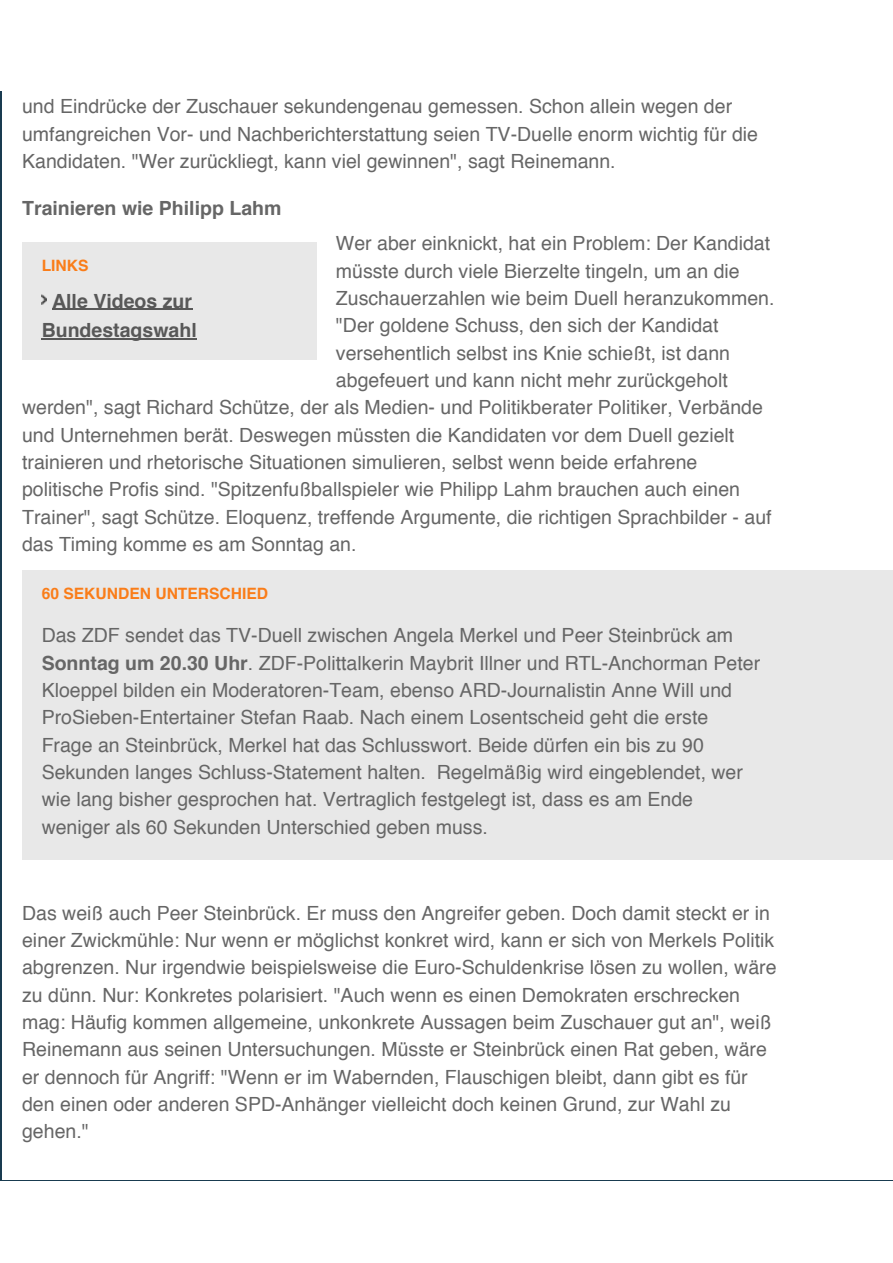
<style>
.page{position:relative;width:893px;height:1263px;background:#fff}
.page>*{position:absolute;margin:0;border:0;box-sizing:border-box;transform-origin:0 0}
.t1{font:19.5px/27.3px "Helvetica";color:#666}
.t2{font:700 19.5px/30px "Helvetica";color:#585858;text-align:center}
.t3{font:700 19.5px "Helvetica";color:#666}
.t4{font:700 15.6px "Helvetica";color:#fa7d19}
.s1{font-weight:700}
</style>
<div class="page">
<div style="left:22px;top:570px;width:871px;height:290px;background:#e8e8e8"></div>
<div style="left:22px;top:242px;width:294px;height:118px;background:#e8e8e8"></div>
<svg style="left:42px;top:294px;width:5px;height:11px"></svg>
<hr style="left:52px;top:309px;width:140px;height:1px;background:#585858">
<hr style="left:42px;top:339px;width:155px;height:1px;background:#585858">
<p class="t1" style="left:22px;top:94px;width:737px">und Eindrücke der Zuschauer sekundengenau gemessen. Schon allein wegen der umfangreichen Vor- und Nachberichterstattung seien TV-Duelle enorm wichtig für die<br>Kandidaten. "Wer zurückliegt, kann viel gewinnen", sagt Reinemann.</p>
<p class="t3" style="left:22px;top:192px;width:261px">Trainieren wie Philipp Lahm</p>
<p class="t1" style="left:336px;top:230px;width:436px">Wer aber einknickt, hat ein Problem: Der Kandidat</p>
<p class="t1" style="left:336px;top:258px;width:405px">müsste durch viele Bierzelte tingeln, um an die</p>
<p class="t1" style="left:336px;top:285px;width:440px">Zuschauerzahlen wie beim Duell heranzukommen.</p>
<p class="t1" style="left:336px;top:312px;width:384px">"Der goldene Schuss, den sich der Kandidat</p>
<p class="t1" style="left:336px;top:340px;width:396px">versehentlich selbst ins Knie schießt, ist dann</p>
<p class="t1" style="left:336px;top:367px;width:393px">abgefeuert und kann nicht mehr zurückgeholt</p>
<p class="t1" style="left:22px;top:394px;width:742px">werden", sagt Richard Schütze, der als Medien- und Politikberater Politiker, Verbände</p>
<p class="t1" style="left:22px;top:422px;width:714px">und Unternehmen berät. Deswegen müssten die Kandidaten vor dem Duell gezielt</p>
<p class="t1" style="left:22px;top:449px;width:677px">trainieren und rhetorische Situationen simulieren, selbst wenn beide erfahrene</p>
<p class="t1" style="left:22px;top:476px;width:719px">politische Profis sind. "Spitzenfußballspieler wie Philipp Lahm brauchen auch einen</p>
<p class="t1" style="left:22px;top:504px;width:751px">Trainer", sagt Schütze. Eloquenz, treffende Argumente, die richtigen Sprachbilder - auf</p>
<p class="t1" style="left:22px;top:531px;width:336px">das Timing komme es am Sonntag an.</p>
<p class="t4" style="left:42px;top:581px;width:228px">60 SEKUNDEN UNTERSCHIED</p>
<p class="t1" style="left:42px;top:622px;width:720px">Das ZDF sendet das TV-Duell zwischen Angela Merkel und Peer Steinbrück am <span class="s1">Sonntag um 20.30 Uhr</span>. ZDF-Polittalkerin Maybrit Illner und RTL-Anchorman Peter Kloeppel bilden ein Moderatoren-Team, ebenso ARD-Journalistin Anne Will und ProSieben-Entertainer Stefan Raab. Nach einem Losentscheid geht die erste Frage an Steinbrück, Merkel hat das Schlusswort. Beide dürfen ein bis zu 90<br>Sekunden langes Schluss-Statement halten. Regelmäßig wird eingeblendet, wer wie lang bisher gesprochen hat. Vertraglich festgelegt ist, dass es am Ende weniger als 60 Sekunden Unterschied geben muss.</p>
<p class="t4" style="left:42px;top:253px;width:48px">LINKS</p>
<p class="t2" style="left:42px;top:286px;width:157px">Alle Videos zur<br>Bundestagswahl</p>
<p class="t1" style="left:22px;top:900px;width:756px">Das weiß auch Peer Steinbrück. Er muss den Angreifer geben. Doch damit steckt er in einer Zwickmühle: Nur wenn er möglichst konkret wird, kann er sich von Merkels Politik abgrenzen. Nur irgendwie beispielsweise die Euro-Schuldenkrise lösen zu wollen, wäre zu dünn. Nur: Konkretes polarisiert. "Auch wenn es einen Demokraten erschrecken mag: Häufig kommen allgemeine, unkonkrete Aussagen beim Zuschauer gut an", weiß Reinemann aus seinen Untersuchungen. Müsste er Steinbrück einen Rat geben, wäre er dennoch für Angriff: "Wenn er im Wabernden, Flauschigen bleibt, dann gibt es für den einen oder anderen SPD-Anhänger vielleicht doch keinen Grund, zur Wahl zu gehen."</p>
</div>
